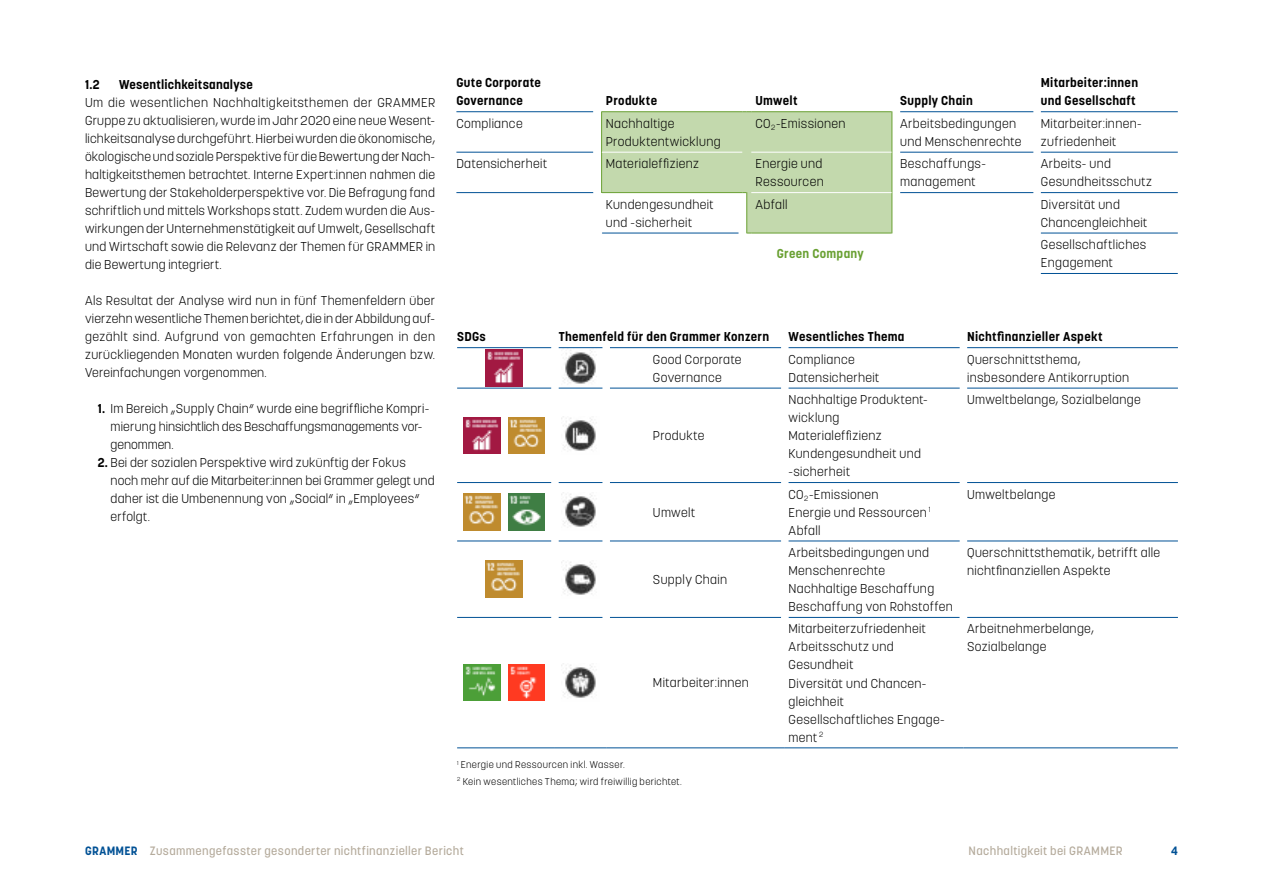
<style>
.page{position:relative;width:1263px;height:893px;background:#fff}
.page>*{position:absolute;margin:0;border:0;box-sizing:border-box;transform-origin:0 0}
.t1{font:300 12.75px/18px "Korolev";letter-spacing:.025em;color:#000}
.t2{font:700 12.75px/18px "Korolev";letter-spacing:.025em;color:#000}
.t3{font:300 12.75px/18px "Korolev";letter-spacing:.005em;color:#000}
.t4{font:700 12.75px "Korolev";letter-spacing:.025em;color:#69a032}
.t5{font:500 12px "Korolev";letter-spacing:.03em;color:#b4aa9b}
.t6{font:700 12px "Korolev";color:#005195}
.t7{font:300 9.75px/16.5px "Korolev";letter-spacing:.035em;color:#000}
.s1{font-weight:700}
.s2{font-weight:700;color:#005195}
</style>
<div class="page">
<hr style="left:456px;top:111px;width:137px;height:1px;background:#005195">
<hr style="left:900px;top:111px;width:133px;height:1px;background:#005195">
<hr style="left:1041px;top:111px;width:137px;height:1px;background:#005195">
<hr style="left:456px;top:152px;width:137px;height:1px;background:#005195">
<hr style="left:900px;top:152px;width:133px;height:1px;background:#005195">
<hr style="left:1041px;top:152px;width:137px;height:1px;background:#005195">
<hr style="left:456px;top:192px;width:137px;height:1px;background:#005195">
<hr style="left:900px;top:192px;width:133px;height:1px;background:#005195">
<hr style="left:1041px;top:192px;width:137px;height:1px;background:#005195">
<hr style="left:1041px;top:233px;width:137px;height:1px;background:#005195">
<hr style="left:1041px;top:273px;width:137px;height:1px;background:#005195">
<hr style="left:601px;top:111px;width:1px;height:41px;background:#69a032">
<hr style="left:601px;top:152px;width:1px;height:41px;background:#69a032">
<svg style="left:602px;top:111px;width:290px;height:123px"></svg>
<hr style="left:751px;top:233px;width:140px;height:1px;background:#69a032">
<hr style="left:751px;top:192px;width:140px;height:1px;background:#fff">
<hr style="left:457px;top:347px;width:94px;height:1px;background:#005195">
<hr style="left:559px;top:347px;width:43px;height:1px;background:#005195">
<hr style="left:610px;top:347px;width:171px;height:1px;background:#005195">
<hr style="left:788px;top:347px;width:172px;height:1px;background:#005195">
<hr style="left:967px;top:347px;width:211px;height:1px;background:#005195">
<hr style="left:457px;top:388px;width:94px;height:1px;background:#005195">
<hr style="left:559px;top:388px;width:43px;height:1px;background:#005195">
<hr style="left:610px;top:388px;width:171px;height:1px;background:#005195">
<hr style="left:788px;top:388px;width:172px;height:1px;background:#005195">
<hr style="left:967px;top:388px;width:211px;height:1px;background:#005195">
<hr style="left:457px;top:482px;width:94px;height:1px;background:#005195">
<hr style="left:559px;top:482px;width:43px;height:1px;background:#005195">
<hr style="left:610px;top:482px;width:171px;height:1px;background:#005195">
<hr style="left:788px;top:482px;width:172px;height:1px;background:#005195">
<hr style="left:967px;top:482px;width:211px;height:1px;background:#005195">
<hr style="left:457px;top:541px;width:94px;height:1px;background:#005195">
<hr style="left:559px;top:541px;width:43px;height:1px;background:#005195">
<hr style="left:610px;top:541px;width:171px;height:1px;background:#005195">
<hr style="left:788px;top:541px;width:172px;height:1px;background:#005195">
<hr style="left:967px;top:541px;width:211px;height:1px;background:#005195">
<hr style="left:457px;top:617px;width:94px;height:1px;background:#005195">
<hr style="left:559px;top:617px;width:43px;height:1px;background:#005195">
<hr style="left:610px;top:617px;width:171px;height:1px;background:#005195">
<hr style="left:788px;top:617px;width:172px;height:1px;background:#005195">
<hr style="left:967px;top:617px;width:211px;height:1px;background:#005195">
<hr style="left:457px;top:748px;width:98px;height:1px;background:#005195">
<hr style="left:555px;top:748px;width:51px;height:1px;background:#005195">
<hr style="left:606px;top:748px;width:179px;height:1px;background:#005195">
<hr style="left:785px;top:748px;width:178px;height:1px;background:#005195">
<hr style="left:963px;top:748px;width:215px;height:1px;background:#005195">
<img style="left:486px;top:350px;width:36px;height:36px">
<img style="left:564px;top:350px;width:32px;height:34px">
<img style="left:464px;top:417px;width:36px;height:37px">
<img style="left:508px;top:417px;width:37px;height:37px">
<img style="left:561px;top:416px;width:36px;height:35px">
<img style="left:508px;top:493px;width:37px;height:37px">
<img style="left:464px;top:493px;width:36px;height:37px">
<img style="left:561px;top:494px;width:36px;height:33px">
<img style="left:486px;top:561px;width:36px;height:36px">
<img style="left:561px;top:560px;width:36px;height:35px">
<img style="left:464px;top:664px;width:36px;height:37px">
<img style="left:508px;top:664px;width:37px;height:37px">
<img style="left:561px;top:663px;width:36px;height:35px">
<p class="t2" style="left:85px;top:76px;width:16px">1.2</p>
<p class="t2" style="left:119px;top:76px;width:135px">Wesentlichkeitsanalyse</p>
<p class="t1" style="left:85px;top:94px;width:352px;text-align:justify">Um die wesentlichen Nachhaltigkeitsthemen der GRAMMER Gruppe zu aktualisieren, wurde im Jahr 2020 eine neue Wesent&shy;lichkeitsanalyse durchgeführt. Hierbei wurden die ökonomische, ökologische und soziale Perspektive für die Bewertung der Nach&shy;haltigkeitsthemen betrachtet. Interne Expert:innen nahmen die Bewertung der Stakeholderperspektive vor. Die Befragung fand schriftlich und mittels Workshops statt. Zudem wurden die Aus&shy;wirkungen der Unternehmenstätigkeit auf Umwelt, Gesellschaft und Wirtschaft sowie die Relevanz der Themen für GRAMMER in die Bewertung integriert.</p>
<p class="t1" style="left:85px;top:292px;width:352px;text-align:justify">Als Resultat der Analyse wird nun in fünf Themenfeldern über vierzehn wesentliche Themen berichtet, die in der Abbildung auf&shy;gezählt sind. Aufgrund von gemachten Erfahrungen in den zurückliegenden Monaten wurden folgende Änderungen bzw.<br>Vereinfachungen vorgenommen.</p>
<p class="t3" style="left:111px;top:400px;width:320px;text-indent:-13px"><span class="s1">1.</span> Im Bereich „Supply Chain“ wurde eine begriffliche Kompri&shy;mierung hinsichtlich des Beschaffungsmanagements vor&shy;genommen.</p>
<p class="t1" style="left:111px;top:454px;width:326px;text-indent:-13px"><span class="s1">2.</span> Bei der sozialen Perspektive wird zukünftig der Fokus noch mehr auf die Mitarbeiter:innen bei Grammer gelegt und daher ist die Umbenennung von „Social“ in „Employees“ erfolgt.</p>
<p class="t2" style="left:456px;top:74px;width:86px">Gute Corporate<br>Governance</p>
<p class="t2" style="left:606px;top:92px;width:53px">Produkte</p>
<p class="t2" style="left:755px;top:92px;width:44px">Umwelt</p>
<p class="t2" style="left:900px;top:92px;width:74px">Supply Chain</p>
<p class="t2" style="left:1041px;top:74px;width:99px">Mitarbeiter:innen und Gesellschaft</p>
<p class="t1" style="left:456px;top:114px;width:68px">Compliance</p>
<p class="t1" style="left:606px;top:114px;width:116px">Nachhaltige<br>Produktentwicklung</p>
<p class="t1" style="left:755px;top:114px;width:92px">CO<sub>2</sub>-Emissionen</p>
<p class="t1" style="left:900px;top:114px;width:123px">Arbeitsbedingungen und Menschenrechte</p>
<p class="t1" style="left:1041px;top:114px;width:102px">Mitarbeiter:innen&shy;zufriedenheit</p>
<p class="t1" style="left:456px;top:155px;width:92px">Datensicherheit</p>
<p class="t1" style="left:606px;top:155px;width:95px">Materialeffizienz</p>
<p class="t1" style="left:755px;top:155px;width:70px">Energie und<br>Ressourcen</p>
<p class="t1" style="left:900px;top:155px;width:87px">Beschaffungs&shy;management</p>
<p class="t1" style="left:1041px;top:155px;width:113px">Arbeits- und<br>Gesundheitsschutz</p>
<p class="t1" style="left:606px;top:195px;width:109px">Kundengesundheit und -sicherheit</p>
<p class="t1" style="left:755px;top:195px;width:34px">Abfall</p>
<p class="t1" style="left:1041px;top:195px;width:108px">Diversität und<br>Chancengleichheit</p>
<p class="t4" style="left:777px;top:246px;width:88px">Green Company</p>
<p class="t1" style="left:1041px;top:236px;width:107px">Gesellschaftliches<br>Engagement</p>
<p class="t2" style="left:457px;top:328px;width:30px">SDGs</p>
<p class="t2" style="left:559px;top:328px;width:212px">Themenfeld für den Grammer Konzern</p>
<p class="t2" style="left:788px;top:328px;width:117px">Wesentliches Thema</p>
<p class="t2" style="left:967px;top:328px;width:137px">Nichtfinanzieller Aspekt</p>
<p class="t1" style="left:653px;top:350px;width:90px">Good Corporate<br>Governance</p>
<p class="t1" style="left:788px;top:350px;width:92px">Compliance<br>Datensicherheit</p>
<p class="t1" style="left:967px;top:350px;width:163px">Querschnittsthema, insbesondere Antikorruption</p>
<p class="t1" style="left:653px;top:427px;width:53px">Produkte</p>
<p class="t1" style="left:653px;top:503px;width:44px">Umwelt</p>
<p class="t1" style="left:653px;top:570px;width:76px">Supply Chain</p>
<p class="t1" style="left:653px;top:674px;width:97px">Mitarbeiter:innen</p>
<p class="t7" style="left:457px;top:756px;width:226px"><sup>1</sup> Energie und Ressourcen inkl. Wasser.<br><sup>2</sup> Kein wesentliches Thema; wird freiwillig berichtet.</p>
<p class="t1" style="left:788px;top:391px;width:141px">Nachhaltige Produktent&shy;wicklung<br>Materialeffizienz<br>Kundengesundheit und -sicherheit</p>
<p class="t1" style="left:967px;top:391px;width:175px">Umweltbelange, Sozialbelange</p>
<p class="t1" style="left:788px;top:485px;width:143px">CO<sub>2</sub>-Emissionen<br>Energie und Ressourcen <sup>1<br></sup>Abfall</p>
<p class="t1" style="left:967px;top:485px;width:90px">Umweltbelange</p>
<p class="t1" style="left:788px;top:543px;width:166px">Arbeitsbedingungen und<br>Menschenrechte<br>Nachhaltige Beschaffung<br>Beschaffung von Rohstoffen</p>
<p class="t1" style="left:967px;top:544px;width:194px">Querschnittsthematik, betrifft alle nichtfinanziellen Aspekte</p>
<p class="t1" style="left:788px;top:620px;width:158px">Mitarbeiterzufriedenheit<br>Arbeitsschutz und<br>Gesundheit<br>Diversität und Chancen&shy;gleichheit<br>Gesellschaftliches Engage&shy;ment <sup>2</sup></p>
<p class="t1" style="left:967px;top:620px;width:128px">Arbeitnehmerbelange,<br>Sozialbelange</p>
<p class="t5" style="left:85px;top:843px;width:380px"><span class="s2">GRAMMER</span> Zusammengefasster gesonderter nichtfinanzieller Bericht</p>
<p class="t5" style="left:969px;top:843px;width:155px">Nachhaltigkeit bei GRAMMER</p>
<p class="t6" style="left:1171px;top:843px;width:8px">4</p>
</div>
